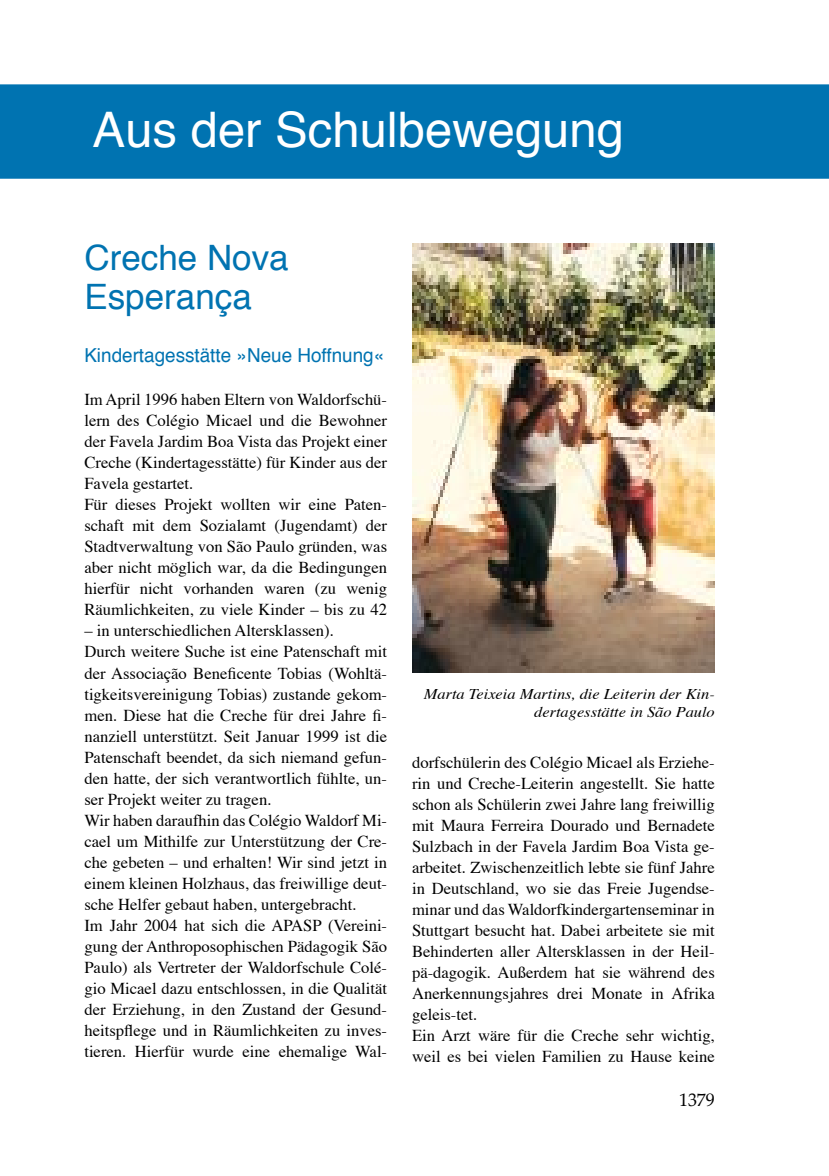
<style>
.page{position:relative;width:829px;height:1176px;background:#fff}
.page>*{position:absolute;margin:0;border:0;box-sizing:border-box;transform-origin:0 0}
.t1{font:49px "Helvetica";color:#fff}
.t2{font:35px/39.4px "Helvetica";color:#0073b1}
.t3{font:19.25px "Helvetica";color:#0073b1}
.t4{font:17.85px "Palatino";color:#000}
.t5{font:16.62px/21px "Times";color:#000}
.t6{font:italic 14.88px/17.5px "Times";color:#000;text-align:right;scale:1.1 1}
</style>
<div class="page">
<div style="left:0;top:84px;width:828px;height:95px;background:#0073b1"></div>
<img style="left:412px;top:243px;width:302px;height:429px">
<h1 class="t1" style="left:93px;top:96px;width:533px">Aus der Schulbewegung</h1>
<h2 class="t2" style="left:84px;top:240px;width:206px">Creche Nova<br>Esperança</h2>
<p class="t3" style="left:84px;top:342px;width:301px">Kindertagesstätte »Neue Hoffnung«</p>
<p class="t5" style="left:84px;top:390px;width:304px">Im April 1996 haben Eltern von Waldorfschü&shy;lern des Colégio Micael und die Bewohner der Favela Jardim Boa Vista das Projekt einer Creche (Kindertagesstätte) für Kinder aus der Favela gestartet.<br>Für dieses Projekt wollten wir eine Paten&shy;schaft mit dem Sozialamt (Jugendamt) der Stadtverwaltung von São Paulo gründen, was aber nicht möglich war, da die Bedingungen hierfür nicht vorhanden waren (zu wenig Räumlichkeiten, zu viele Kinder – bis zu 42</p>
<p class="t5" style="left:84px;top:621px;width:304px">– in unterschiedlichen Altersklassen).<br>Durch weitere Suche ist eine Patenschaft mit der Associação Beneficente Tobias (Wohltä&shy;tigkeitsvereinigung Tobias) zustande gekom&shy;men. Diese hat die Creche für drei Jahre fi&shy;nanziell unterstützt. Seit Januar 1999 ist die Patenschaft beendet, da sich niemand gefun&shy;den hatte, der sich verantwortlich fühlte, un&shy;ser Projekt weiter zu tragen.<br>Wir haben daraufhin das Colégio Waldorf Mi&shy;cael um Mithilfe zur Unterstützung der Cre&shy;che gebeten – und erhalten! Wir sind jetzt in einem kleinen Holzhaus, das freiwillige deut&shy;sche Helfer gebaut haben, untergebracht.<br>Im Jahr 2004 hat sich die APASP (Vereini&shy;gung der Anthroposophischen Pädagogik São Paulo) als Vertreter der Waldorfschule Colé&shy;gio Micael dazu entschlossen, in die Qualität der Erziehung, in den Zustand der Gesund&shy;heitspflege und in Räumlichkeiten zu inves&shy;tieren. Hierfür wurde eine ehemalige Wal-</p>
<p class="t6" style="left:424px;top:686px;width:266px">Marta Teixeia Martins, die Leiterin der Kin&shy;dertagesstätte in São Paulo</p>
<p class="t5" style="left:412px;top:753px;width:304px">dorfschülerin des Colégio Micael als Erziehe&shy;rin und Creche-Leiterin angestellt. Sie hatte schon als Schülerin zwei Jahre lang freiwillig mit Maura Ferreira Dourado und Bernadete Sulzbach in der Favela Jardim Boa Vista ge&shy;arbeitet. Zwischenzeitlich lebte sie fünf Jahre in Deutschland, wo sie das Freie Jugendse&shy;minar und das Waldorfkindergartenseminar in Stuttgart besucht hat. Dabei arbeitete sie mit Behinderten aller Altersklassen in der Heil&shy;pä-dagogik. Außerdem hat sie während des Anerkennungsjahres drei Monate in Afrika geleis-tet.<br>Ein Arzt wäre für die Creche sehr wichtig, weil es bei vielen Familien zu Hause keine</p>
<p class="t4" style="left:679px;top:1088px;width:37px">1379</p>
</div>
